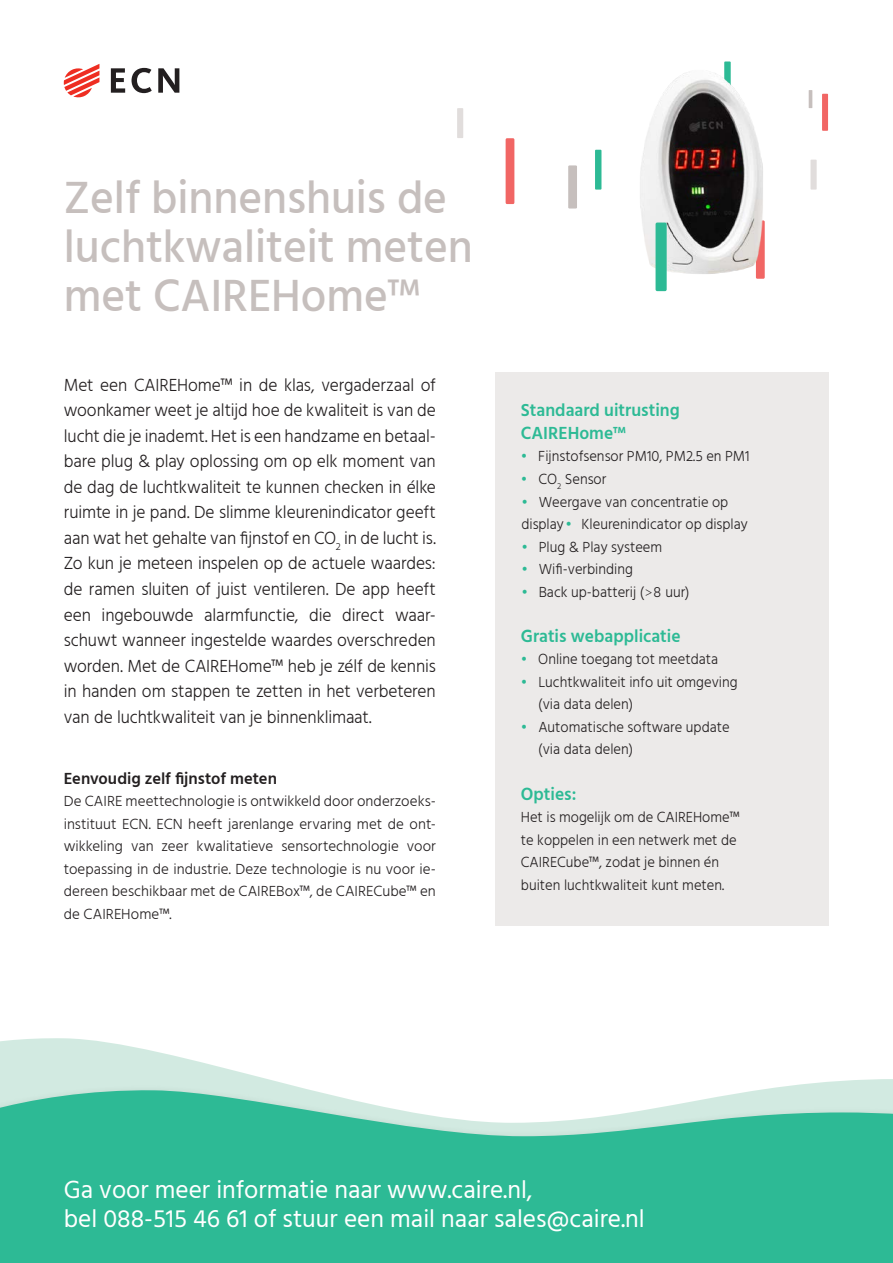
<style>
.page{position:relative;width:893px;height:1263px;background:#fff}
.page>*{position:absolute;margin:0;border:0;box-sizing:border-box;transform-origin:0 0}
.t1{font:500 46.35px/49.1px "Hind";color:#c6bfbd}
.t2{font:25.35px/29.1px "Hind";color:#fff}
.Platte_tekst{font:300 18px/25.5px "Hind";letter-spacing:-.01em;color:#231f20;text-align:justify}
.Kopjes_tabel_rechts{font:600 18px/22.5px "Hind";color:#2dba95}
.Platte_tekst_klein_k{font:600 16.5px "Hind";color:#231f20}
.Platte_tekst_klein{font:300 15px/22.5px "Hind";color:#231f20}
.Platte_tekst_tabel_r{font:300 15px "Hind";color:#231f20}
.s1{color:#2dba95}
.s2{font-family:"Segoe UI"}
</style>
<div class="page">
<svg style="left:0;top:1038px;width:893px;height:47px"></svg>
<div style="left:0;top:1085px;width:893px;height:178px;background:#231f20;opacity:.3"></div>
<svg style="left:0;top:1089px;width:893px;height:174px;background:#47c2a1"></svg>
<svg style="left:64px;top:64px;width:35px;height:33px"></svg>
<svg style="left:111px;top:68px;width:14px;height:25px"></svg>
<svg style="left:132px;top:68px;width:20px;height:25px"></svg>
<svg style="left:158px;top:68px;width:21px;height:25px"></svg>
<div style="left:495px;top:372px;width:334px;height:553px;background:#eceae9"></div>
<img style="left:595px;top:61px;width:233px;height:231px">
<div style="left:656px;top:223px;width:11px;height:68px;background:#2dba95;border-radius:2px"></div>
<div style="left:595px;top:150px;width:6px;height:40px;background:#2dba95"></div>
<div style="left:506px;top:138px;width:8px;height:66px;background:#f16664;border-radius:2px"></div>
<div style="left:822px;top:94px;width:6px;height:37px;background:#f16664"></div>
<div style="left:568px;top:165px;width:9px;height:44px;background:#c6bfbd"></div>
<div style="left:457px;top:108px;width:6px;height:30px;background:#e1dddc"></div>
<div style="left:810px;top:160px;width:7px;height:30px;background:#e1dddc"></div>
<hr style="left:809px;top:90px;width:3px;height:18px;background:#c6bfbd">
<p class="t1" style="left:64px;top:175px;width:411px">Zelf binnenshuis de luchtkwaliteit meten met CAIREHome™</p>
<p class="Platte_tekst" style="left:64px;top:373px;width:374px">Met een CAIREHome™ in de klas, vergaderzaal of woonkamer weet je altijd hoe de kwaliteit is van de lucht die je inademt. Het is een handzame en betaal&shy;bare plug &amp; play oplossing om op elk moment van de dag de luchtkwaliteit te kunnen checken in élke ruimte in je pand. De slimme kleurenindicator geeft aan wat het gehalte van fijnstof en CO<sub>2</sub> in de lucht is.<br>Zo kun je meteen inspelen op de actuele waardes: de ramen sluiten of juist ventileren. De app heeft een ingebouwde alarmfunctie, die direct waar&shy;schuwt wanneer ingestelde waardes overschreden worden. Met de CAIREHome™ heb je zélf de kennis in handen om stappen te zetten in het verbeteren van de luchtkwaliteit van je binnenklimaat.</p>
<p class="Platte_tekst_klein_k" style="left:64px;top:767px;width:215px">Eenvoudig zelf fijnstof meten</p>
<p class="Platte_tekst_klein" style="left:64px;top:791px;width:374px">De CAIRE meettechnologie is ontwikkeld door onderzoeks&shy;instituut ECN. ECN heeft jarenlange ervaring met de ont&shy;wikkeling van zeer kwalitatieve sensortechnologie voor toepassing in de industrie. Deze technologie is nu voor ie&shy;dereen beschikbaar met de CAIREBox™, de CAIRECube™ en de CAIREHome™.</p>
<p class="Kopjes_tabel_rechts" style="left:521px;top:400px;width:160px">Standaard uitrusting<br>CAIREHome™</p>
<p class="Platte_tekst_tabel_r" style="left:521px;top:447px;width:230px"><span class="s1">•</span> Fijnstofsensor PM10, PM2.5 en PM1</p>
<p class="Platte_tekst_tabel_r" style="left:521px;top:469px;width:87px"><span class="s1">•</span> CO<sub>2</sub> Sensor</p>
<p class="Platte_tekst_klein" style="left:521px;top:491px;width:228px"><span class="s1">•</span> Weergave van concentratie op display<span class="s1">•</span> Kleurenindicator op display</p>
<p class="Platte_tekst_klein" style="left:521px;top:536px;width:142px"><span class="s1">•</span> Plug &amp; Play systeem</p>
<p class="Platte_tekst_klein" style="left:521px;top:559px;width:113px"><span class="s1">•</span> Wifi-verbinding</p>
<p class="Platte_tekst_klein" style="left:521px;top:581px;width:170px"><span class="s1">•</span> Back up-batterij (<span class="s2">&gt;</span>8 uur)</p>
<p class="Kopjes_tabel_rechts" style="left:521px;top:625px;width:161px">Gratis webapplicatie</p>
<p class="Platte_tekst_klein" style="left:521px;top:649px;width:199px"><span class="s1">•</span> Online toegang tot meetdata</p>
<p class="Platte_tekst_klein" style="left:538px;top:671px;width:201px;text-indent:-17px"><span class="s1">•</span> Luchtkwaliteit info uit omgeving (via data delen)</p>
<p class="Platte_tekst_klein" style="left:538px;top:738px;width:96px">(via data delen)</p>
<p class="Platte_tekst_klein" style="left:521px;top:716px;width:210px"><span class="s1">•</span> Automatische software update</p>
<p class="Kopjes_tabel_rechts" style="left:521px;top:783px;width:57px">Opties:</p>
<p class="Platte_tekst_tabel_r" style="left:521px;top:807px;width:220px">Het is mogelijk om de CAIREHome™</p>
<p class="Platte_tekst_tabel_r" style="left:521px;top:830px;width:217px">te koppelen in een netwerk met de</p>
<p class="Platte_tekst_tabel_r" style="left:521px;top:852px;width:200px">CAIRECube™, zodat je binnen én</p>
<p class="Platte_tekst_tabel_r" style="left:521px;top:875px;width:205px">buiten luchtkwaliteit kunt meten.</p>
<p class="t2" style="left:64px;top:1176px;width:583px">Ga voor meer informatie naar www.caire.nl,<br>bel 088-515 46 61 of stuur een mail naar sales@caire.nl</p>
</div>
